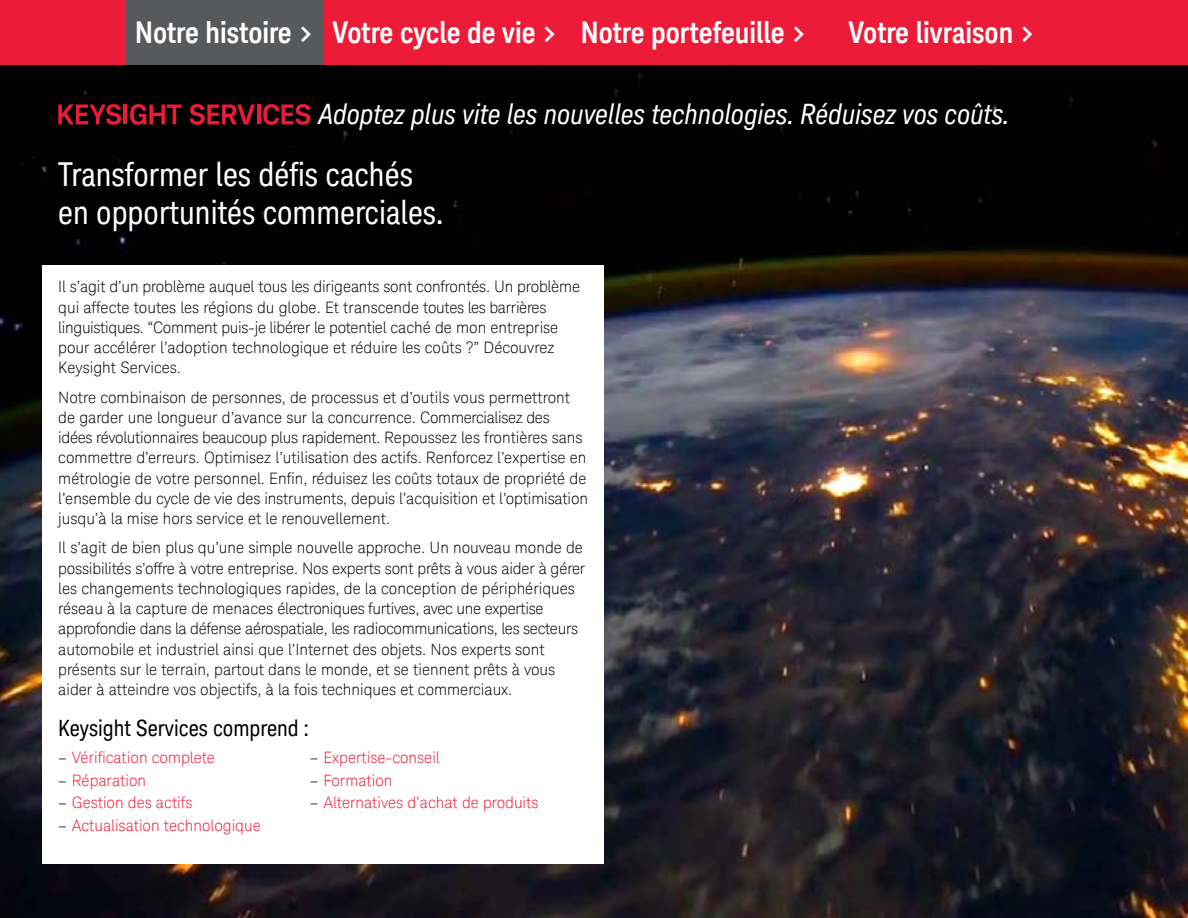
<style>
.page{position:relative;width:1188px;height:918px;background:#fff}
.page>*{position:absolute;margin:0;border:0;box-sizing:border-box;transform-origin:0 0}
.ah_heading_white{font:33px/37.5px "Keysight Sans Condensed";color:#fff}
.aa_menu{font:700 30px "Keysight Sans Condensed";color:#fff}
.ag_logo_subtext_bigg{font:italic 28.2px "Keysight Sans Condensed";color:#fff}
.aj_black_bodyhead{font:22.5px "Keysight Sans Condensed";color:#000}
.ai_body{font:300 15.75px/20.2px "Keysight Sans";color:#000}
.t1{font:300 15.75px "Keysight Sans";color:#ed1b37}
.s1{color:#000}
</style>
<div class="page">
<img style="left:0;top:64px;width:1188px;height:854px">
<div style="left:42px;top:266px;width:562px;height:598px;background:#fff"></div>
<svg style="left:58px;top:104px;width:63px;height:21px"></svg>
<hr style="left:124px;top:105px;width:3px;height:19px;background:#ed1b37">
<svg style="left:130px;top:104px;width:52px;height:21px"></svg>
<svg style="left:190px;top:104px;width:65px;height:21px"></svg>
<hr style="left:257px;top:105px;width:3px;height:19px;background:#ed1b37">
<svg style="left:263px;top:104px;width:47px;height:21px"></svg>
<div style="left:0;top:0;width:1188px;height:64px;background:#ed1b37"></div>
<div style="left:125px;top:0;width:199px;height:64px;background:#58595b"></div>
<p class="aa_menu" style="left:135px;top:14px;width:180px">Notre histoire &gt;</p>
<p class="aa_menu" style="left:333px;top:14px;width:226px">Votre cycle de vie &gt;</p>
<p class="aa_menu" style="left:581px;top:14px;width:227px">Notre portefeuille &gt;</p>
<p class="aa_menu" style="left:848px;top:14px;width:188px">Votre livraison &gt;</p>
<p class="ag_logo_subtext_bigg" style="left:319px;top:98px;width:693px">Adoptez plus vite les nouvelles technologies. Réduisez vos coûts.</p>
<p class="ah_heading_white" style="left:58px;top:156px;width:387px">Transformer les défis cachés en opportunités commerciales.</p>
<p class="ai_body" style="left:58px;top:277px;width:523px">Il s’agit d’un problème auquel tous les dirigeants sont confrontés. Un problème qui affecte toutes les régions du globe. Et transcende toutes les barrières linguistiques. “Comment puis-je libérer le potentiel caché de mon entreprise pour accélérer l’adoption technologique et réduire les coûts ?” Découvrez Keysight Services.</p>
<p class="ai_body" style="left:58px;top:387px;width:531px">Notre combinaison de personnes, de processus et d’outils vous permettront de garder une longueur d’avance sur la concurrence. Commercialisez des<br>idées révolutionnaires beaucoup plus rapidement. Repoussez les frontières sans commettre d’erreurs. Optimisez l’utilisation des actifs. Renforcez l’expertise en métrologie de votre personnel. Enfin, réduisez les coûts totaux de propriété de l’ensemble du cycle de vie des instruments, depuis l’acquisition et l’optimisation jusqu’à la mise hors service et le renouvellement.</p>
<p class="ai_body" style="left:58px;top:538px;width:529px">Il s’agit de bien plus qu’une simple nouvelle approche. Un nouveau monde de possibilités s’offre à votre entreprise. Nos experts sont prêts à vous aider à gérer les changements technologiques rapides, de la conception de périphériques réseau à la capture de menaces électroniques furtives, avec une expertise approfondie dans la défense aérospatiale, les radiocommunications, les secteurs automobile et industriel ainsi que l’Internet des objets. Nos experts sont présents sur le terrain, partout dans le monde, et se tiennent prêts à vous aider à atteindre vos objectifs, à la fois techniques et commerciaux.</p>
<p class="aj_black_bodyhead" style="left:58px;top:714px;width:252px">Keysight Services comprend :</p>
<p class="t1" style="left:58px;top:748px;width:158px"><span class="s1">–</span> Vérification complete</p>
<p class="t1" style="left:58px;top:771px;width:89px"><span class="s1">–</span> Réparation</p>
<p class="t1" style="left:58px;top:793px;width:136px"><span class="s1">–</span> Gestion des actifs</p>
<p class="t1" style="left:58px;top:816px;width:204px"><span class="s1">–</span> Actualisation technologique</p>
<p class="t1" style="left:310px;top:748px;width:131px"><span class="s1">–</span> Expertise-conseil</p>
<p class="t1" style="left:310px;top:771px;width:84px"><span class="s1">–</span> Formation</p>
<p class="t1" style="left:310px;top:793px;width:230px"><span class="s1">–</span> Alternatives d’achat de produits</p>
</div>
